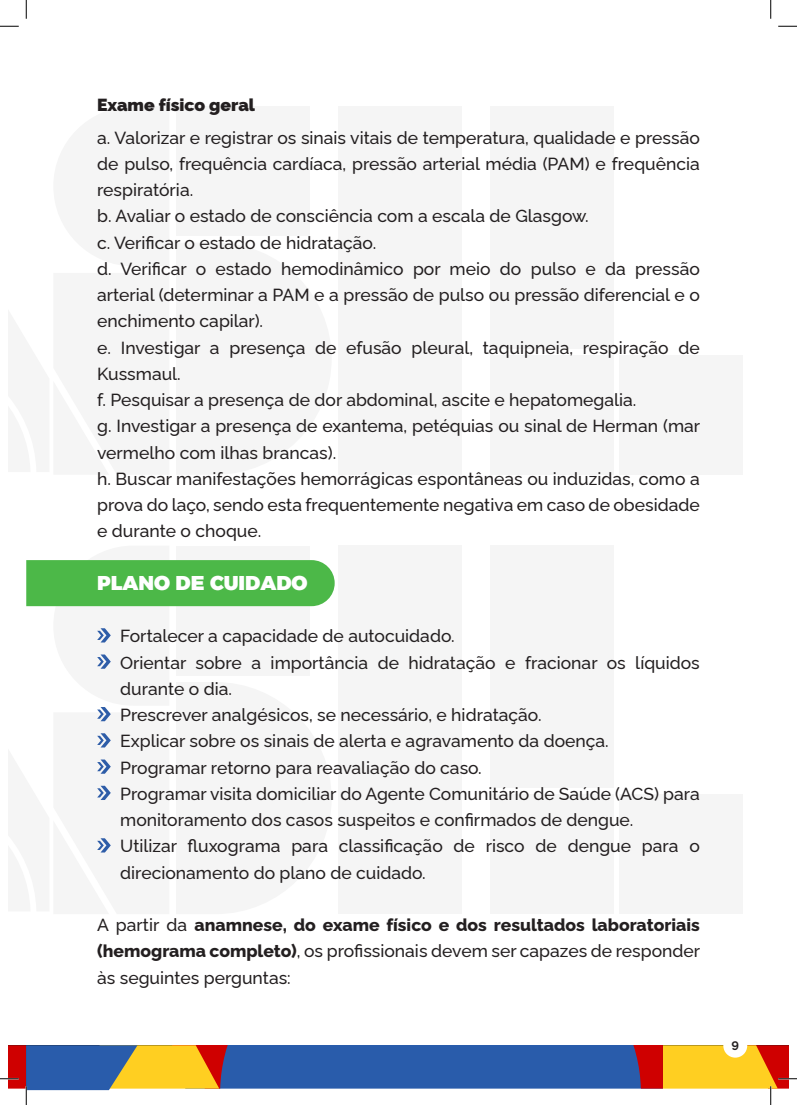
<style>
.page{position:relative;width:797px;height:1105px;background:#fff}
.page>*{position:absolute;margin:0;border:0;box-sizing:border-box;transform-origin:0 0}
.t1{font:20px "Alexandria";color:#fff}
.t2{font:500 17.5px/26.2px "Rawline";color:#231f20}
.t3{font:900 17.5px "Rawline";color:#231f20}
.t4{font:700 12.5px "Rawline";color:#231f20}
.s1{font-weight:800}
</style>
<div class="page">
<div style="left:176px;top:106px;width:134px;height:130px;background:#f5f5f5"></div>
<div style="left:490px;top:106px;width:123px;height:243px;background:#f5f5f5"></div>
<div style="left:619px;top:355px;width:124px;height:120px;background:#f5f5f5"></div>
<div style="left:338px;top:106px;width:123px;height:369px;background:#f5f5f5"></div>
<div style="left:490px;top:355px;width:123px;height:120px;background:#f5f5f5"></div>
<div style="left:490px;top:546px;width:123px;height:242px;background:#f5f5f5"></div>
<div style="left:619px;top:795px;width:124px;height:119px;background:#f5f5f5"></div>
<div style="left:338px;top:546px;width:123px;height:368px;background:#f5f5f5"></div>
<div style="left:490px;top:795px;width:123px;height:119px;background:#f5f5f5"></div>
<svg style="left:26px;top:560px;width:309px;height:293px"></svg>
<svg style="left:0;top:25px;width:19px;height:2px"></svg>
<svg style="left:778px;top:25px;width:19px;height:2px"></svg>
<svg style="left:25px;top:0;width:2px;height:19px"></svg>
<svg style="left:770px;top:0;width:1px;height:19px"></svg>
<svg style="left:0;top:1045px;width:797px;height:60px"></svg>
<p class="t3" style="left:97px;top:91px;width:159px">Exame físico geral</p>
<p class="t2" style="left:97px;top:123px;width:604px;text-align:justify">a. Valorizar e registrar os sinais vitais de temperatura, qualidade e pressão de pulso, frequência cardíaca, pressão arterial média (PAM) e frequência respiratória.</p>
<p class="t2" style="left:97px;top:201px;width:493px">b. Avaliar o estado de consciência com a escala de Glasgow.</p>
<p class="t2" style="left:97px;top:228px;width:280px">c. Verificar o estado de hidratação.</p>
<p class="t2" style="left:97px;top:254px;width:604px;text-align:justify">d. Verificar o estado hemodinâmico por meio do pulso e da pressão arterial (determinar a PAM e a pressão de pulso ou pressão diferencial e o enchimento capilar).</p>
<p class="t2" style="left:97px;top:333px;width:604px">e. Investigar a presença de efusão pleural, taquipneia, respiração de<br>Kussmaul.</p>
<p class="t2" style="left:97px;top:385px;width:541px">f. Pesquisar a presença de dor abdominal, ascite e hepatomegalia.</p>
<p class="t2" style="left:97px;top:411px;width:604px">g. Investigar a presença de exantema, petéquias ou sinal de Herman (mar vermelho com ilhas brancas).</p>
<p class="t2" style="left:97px;top:464px;width:604px;text-align:justify">h. Buscar manifestações hemorrágicas espontâneas ou induzidas, como a prova do laço, sendo esta frequentemente negativa em caso de obesidade e durante o choque.</p>
<p class="t1" style="left:97px;top:571px;width:212px">PLANO DE CUIDADO</p>
<p class="t2" style="left:120px;top:621px;width:336px">Fortalecer a capacidade de autocuidado.</p>
<p class="t2" style="left:120px;top:648px;width:581px">Orientar sobre a importância de hidratação e fracionar os líquidos durante o dia.</p>
<p class="t2" style="left:120px;top:700px;width:423px">Prescrever analgésicos, se necessário, e hidratação.</p>
<p class="t2" style="left:120px;top:726px;width:490px">Explicar sobre os sinais de alerta e agravamento da doença.</p>
<p class="t2" style="left:120px;top:753px;width:363px">Programar retorno para reavaliação do caso.</p>
<p class="t2" style="left:120px;top:779px;width:581px">Programar visita domiciliar do Agente Comunitário de Saúde (ACS) para monitoramento dos casos suspeitos e confirmados de dengue.</p>
<p class="t2" style="left:120px;top:831px;width:581px">Utilizar fluxograma para classificação de risco de dengue para o direcionamento do plano de cuidado.</p>
<p class="t2" style="left:97px;top:910px;width:604px;text-align:justify">A partir da <span class="s1">anamnese, do exame físico e dos resultados laboratoriais (hemograma completo)</span>, os profissionais devem ser capazes de responder às seguintes perguntas:</p>
<p class="t4" style="left:731px;top:1036px;width:9px">9</p>
</div>
